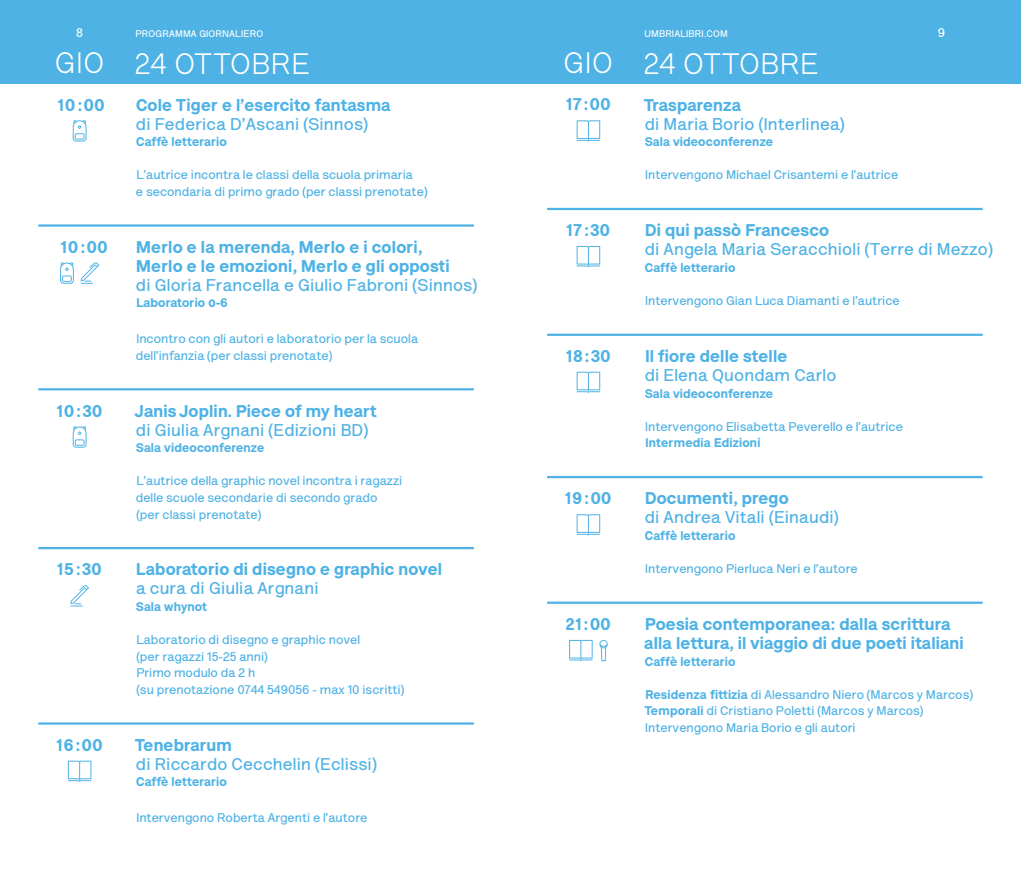
<style>
.page{position:relative;width:1021px;height:893px;background:#fff}
.page>*{position:absolute;margin:0;border:0;box-sizing:border-box;transform-origin:0 0}
.t1{font:30px "Lettera Text Pro";letter-spacing:.02em;color:#fff}
.t2{font:900 17.25px/19px "Lettera Text Pro";letter-spacing:.01em;color:#4eb2e5}
.t3{font:700 17.25px "Lettera Text Pro";letter-spacing:.01em;color:#4eb2e5}
.t4{font:700 12.75px/16.5px "Lettera Text Pro";color:#4eb2e5}
.t5{font:900 12.75px "Lettera Text Pro";letter-spacing:.01em;color:#4eb2e5}
.t6{font:700 12.75px "Lettera Text Pro";color:#fff}
.t7{font:700 9.75px "Lettera Text Pro";letter-spacing:.02em;color:#fff}
.s1{font-weight:900}
</style>
<div class="page">
<div style="left:0;top:0;width:510px;height:84px;background:#4eb2e5"></div>
<div style="left:510px;top:0;width:510px;height:84px;background:#4eb2e5"></div>
<svg style="left:73px;top:120px;width:14px;height:22px"></svg>
<svg style="left:73px;top:426px;width:14px;height:22px"></svg>
<svg style="left:70px;top:585px;width:19px;height:21px"></svg>
<svg style="left:68px;top:761px;width:24px;height:21px"></svg>
<svg style="left:576px;top:372px;width:24px;height:21px"></svg>
<svg style="left:576px;top:514px;width:24px;height:21px"></svg>
<svg style="left:569px;top:640px;width:24px;height:21px"></svg>
<svg style="left:599px;top:640px;width:8px;height:21px"></svg>
<svg style="left:60px;top:263px;width:14px;height:21px"></svg>
<svg style="left:80px;top:263px;width:19px;height:21px"></svg>
<svg style="left:576px;top:120px;width:24px;height:22px"></svg>
<svg style="left:576px;top:246px;width:24px;height:21px"></svg>
<hr style="left:38px;top:388px;width:436px;height:2px;background:#4eb2e5">
<hr style="left:547px;top:476px;width:435px;height:2px;background:#4eb2e5">
<hr style="left:547px;top:334px;width:435px;height:2px;background:#4eb2e5">
<hr style="left:547px;top:602px;width:435px;height:2px;background:#4eb2e5">
<hr style="left:547px;top:208px;width:435px;height:2px;background:#4eb2e5">
<hr style="left:38px;top:224px;width:436px;height:3px;background:#4eb2e5">
<hr style="left:38px;top:547px;width:436px;height:2px;background:#4eb2e5">
<hr style="left:38px;top:722px;width:436px;height:3px;background:#4eb2e5">
<p class="t6" style="left:76px;top:25px;width:8px">8</p>
<p class="t6" style="left:937px;top:25px;width:9px">9</p>
<p class="t7" style="left:136px;top:28px;width:129px">PROGRAMMA GIORNALIERO</p>
<p class="t7" style="left:644px;top:28px;width:85px">UMBRIALIBRI.COM</p>
<h1 class="t1" style="left:55px;top:46px;width:256px">GIO 24 OTTOBRE</h1>
<h1 class="t1" style="left:563px;top:46px;width:256px">GIO 24 OTTOBRE</h1>
<h2 class="t2" style="left:58px;top:96px;width:48px">10:00</h2>
<h2 class="t2" style="left:136px;top:96px;width:256px">Cole Tiger e l’esercito fantasma</h2>
<h2 class="t3" style="left:136px;top:114px;width:234px">di Federica D’Ascani (Sinnos)</h2>
<p class="t5" style="left:136px;top:134px;width:92px">Caffè letterario</p>
<p class="t4" style="left:136px;top:167px;width:293px">L’autrice incontra le classi della scuola primaria<br>e secondaria di primo grado (per classi prenotate)</p>
<h2 class="t2" style="left:566px;top:95px;width:46px">17:00</h2>
<h2 class="t2" style="left:643px;top:96px;width:99px">Trasparenza</h2>
<h2 class="t3" style="left:644px;top:114px;width:201px">di Maria Borio (Interlinea)</h2>
<p class="t5" style="left:645px;top:134px;width:130px">Sala videoconferenze</p>
<p class="t4" style="left:645px;top:167px;width:254px">Intervengono Michael Crisantemi e l’autrice</p>
<h2 class="t2" style="left:61px;top:238px;width:48px">10:00</h2>
<h2 class="t2" style="left:136px;top:238px;width:315px">Merlo e la merenda, Merlo e i colori,<br>Merlo e le emozioni, Merlo e gli opposti</h2>
<h2 class="t3" style="left:136px;top:275px;width:343px">di Gloria Francella e Giulio Fabroni (Sinnos)</h2>
<p class="t5" style="left:136px;top:295px;width:92px">Laboratorio 0-6</p>
<p class="t4" style="left:136px;top:330px;width:284px">Incontro con gli autori e laboratorio per la scuola dell’infanzia (per classi prenotate)</p>
<h2 class="t2" style="left:57px;top:402px;width:47px">10:30</h2>
<h2 class="t2" style="left:135px;top:402px;width:243px">Janis Joplin. Piece of my heart</h2>
<h2 class="t3" style="left:136px;top:420px;width:234px">di Giulia Argnani (Edizioni BD)</h2>
<p class="t5" style="left:136px;top:440px;width:130px">Sala videoconferenze</p>
<p class="t4" style="left:136px;top:473px;width:268px">L’autrice della graphic novel incontra i ragazzi delle scuole secondarie di secondo grado (per classi prenotate)</p>
<h2 class="t2" style="left:58px;top:560px;width:45px">15:30</h2>
<h2 class="t2" style="left:136px;top:560px;width:307px">Laboratorio di disegno e graphic novel</h2>
<h2 class="t3" style="left:136px;top:579px;width:184px">a cura di Giulia Argnani</h2>
<p class="t5" style="left:136px;top:599px;width:72px">Sala whynot</p>
<p class="t4" style="left:136px;top:631px;width:269px">Laboratorio di disegno e graphic novel<br>(per ragazzi 15-25 anni)<br>Primo modulo da 2 h<br>(su prenotazione 0744 549056 - max 10 iscritti)</p>
<h2 class="t2" style="left:567px;top:221px;width:44px">17:30</h2>
<h2 class="t2" style="left:645px;top:221px;width:186px">Di qui passò Francesco</h2>
<h2 class="t3" style="left:644px;top:240px;width:349px">di Angela Maria Seracchioli (Terre di Mezzo)</h2>
<p class="t5" style="left:645px;top:260px;width:92px">Caffè letterario</p>
<p class="t4" style="left:645px;top:292px;width:256px">Intervengono Gian Luca Diamanti e l’autrice</p>
<h2 class="t2" style="left:566px;top:347px;width:46px">18:30</h2>
<h2 class="t2" style="left:645px;top:347px;width:143px">Il fiore delle stelle</h2>
<h2 class="t3" style="left:644px;top:365px;width:193px">di Elena Quondam Carlo</h2>
<p class="t5" style="left:645px;top:385px;width:130px">Sala videoconferenze</p>
<p class="t4" style="left:645px;top:418px;width:259px">Intervengono Elisabetta Peverello e l’autrice</p>
<p class="t5" style="left:645px;top:435px;width:116px">Intermedia Edizioni</p>
<h2 class="t2" style="left:565px;top:489px;width:47px">19:00</h2>
<h2 class="t2" style="left:645px;top:489px;width:145px">Documenti, prego</h2>
<h2 class="t3" style="left:644px;top:508px;width:195px">di Andrea Vitali (Einaudi)</h2>
<p class="t5" style="left:645px;top:528px;width:92px">Caffè letterario</p>
<p class="t4" style="left:645px;top:560px;width:214px">Intervengono Pierluca Neri e l’autore</p>
<h2 class="t2" style="left:566px;top:615px;width:46px">21:00</h2>
<h2 class="t2" style="left:644px;top:615px;width:321px">Poesia contemporanea: dalla scrittura alla lettura, il viaggio di due poeti italiani</h2>
<p class="t5" style="left:645px;top:653px;width:92px">Caffè letterario</p>
<p class="t4" style="left:644px;top:686px;width:330px"><span class="s1">Residenza fittizia</span> di Alessandro Niero (Marcos y Marcos)<br><span class="s1">Temporali</span> di Cristiano Poletti (Marcos y Marcos)<br>Intervengono Maria Borio e gli autori</p>
<h2 class="t2" style="left:57px;top:736px;width:47px">16:00</h2>
<h2 class="t2" style="left:135px;top:736px;width:99px">Tenebrarum</h2>
<h2 class="t3" style="left:136px;top:754px;width:242px">di Riccardo Cecchelin (Eclissi)</h2>
<p class="t5" style="left:136px;top:774px;width:92px">Caffè letterario</p>
<p class="t4" style="left:136px;top:809px;width:232px">Intervengono Roberta Argenti e l’autore</p>
</div>
